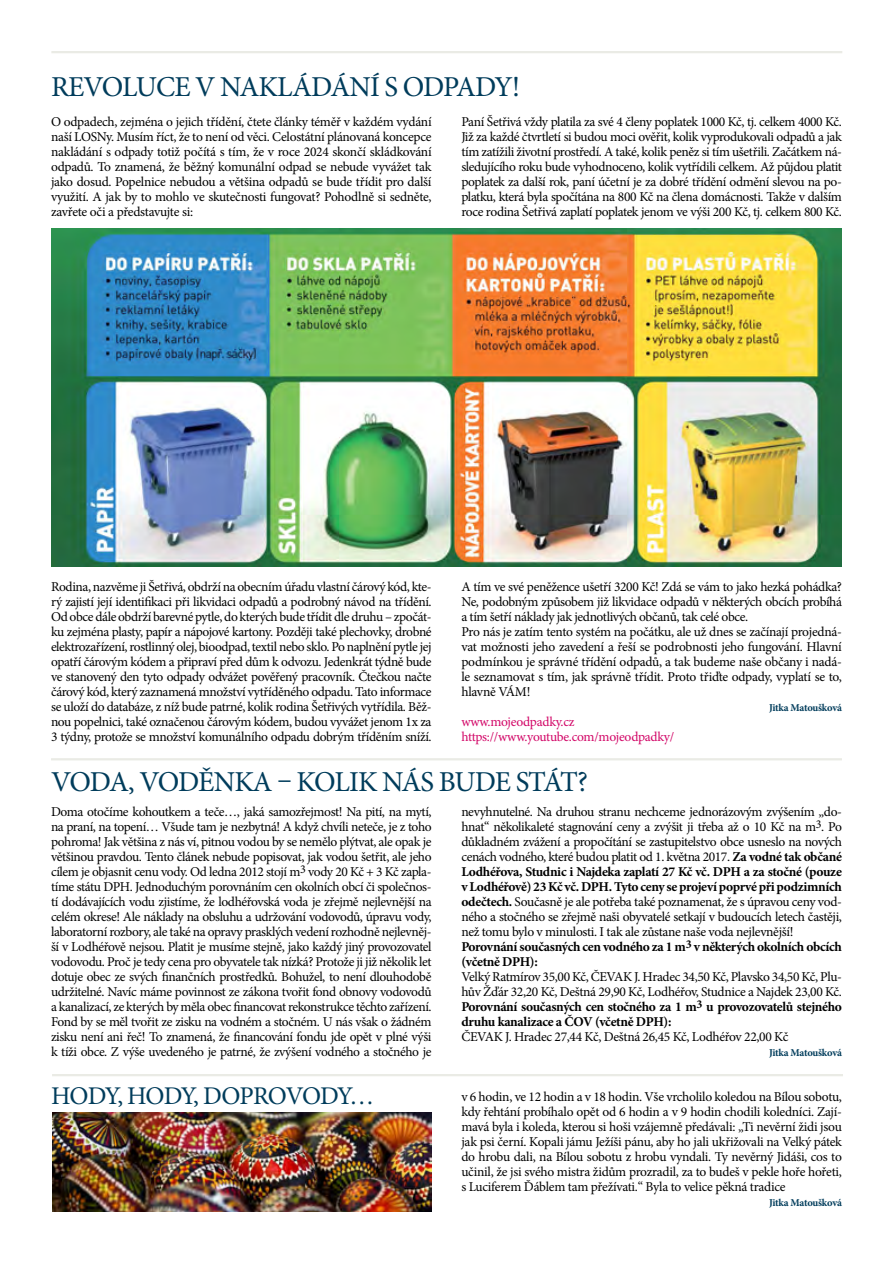
<style>
.page{position:relative;width:893px;height:1263px;background:#fff}
.page>*{position:absolute;margin:0;border:0;box-sizing:border-box;transform-origin:0 0}
.t1{font:28.8px "Minion Pro";letter-spacing:-.04em;color:#003c5b}
.t2{font:25.5px "Minion Pro";letter-spacing:-.04em;color:#003c5b}
.t3{font:13.5px/15px "Minion Pro";letter-spacing:-.03em;color:#000;text-align:justify}
.t4{font:13.5px/15px "Minion Pro";letter-spacing:-.02em;color:#d20667}
.t5{font:700 10.5px "Minion Pro";letter-spacing:-.025em;color:#003c5b}
.s1{font-weight:700}
</style>
<div class="page">
<hr style="left:51px;top:51px;width:791px;height:2px;background:#eaebe5">
<img style="left:51px;top:228px;width:791px;height:339px">
<hr style="left:51px;top:758px;width:791px;height:2px;background:#eaebe5">
<hr style="left:52px;top:1074px;width:791px;height:2px;background:#eaebe5">
<img style="left:52px;top:1112px;width:380px;height:100px">
<h1 class="t1" style="left:51px;top:68px;width:470px">REVOLUCE V NAKLÁDÁNÍ S ODPADY!</h1>
<p class="t3" style="left:51px;top:114px;width:382px">O odpadech, zejména o jejich třídění, čtete články téměř v každém vydání naší LOSNy. Musím říct, že to není od věci. Celostátní plánovaná koncepce nakládání s odpady totiž počítá s tím, že v roce 2024 skončí skládkování odpadů. To znamená, že běžný komunální odpad se nebude vyvážet tak jako dosud. Popelnice nebudou a většina odpadů se bude třídit pro další využití. A jak by to mohlo ve skutečnosti fungovat? Pohodlně si sedněte, zavřete oči a představujte si:</p>
<p class="t3" style="left:461px;top:114px;width:382px">Paní Šetřivá vždy platila za své 4 členy poplatek 1000 Kč, tj. celkem 4000 Kč.<br>Již za každé čtvrtletí si budou moci ověřit, kolik vyprodukovali odpadů a jak tím zatížili životní prostředí. A také, kolik peněz si tím ušetřili. Začátkem ná&shy;sledujícího roku bude vyhodnoceno, kolik vytřídili celkem. Až půjdou platit poplatek za další rok, paní účetní je za dobré třídění odmění slevou na po&shy;platku, která byla spočítána na 800 Kč na člena domácnosti. Takže v dalším roce rodina Šetřivá zaplatí poplatek jenom ve výši 200 Kč, tj. celkem 800 Kč.</p>
<p class="t3" style="left:51px;top:579px;width:382px">Rodina, nazvěme ji Šetřivá, obdrží na obecním úřadu vlastní čárový kód, kte&shy;rý zajistí její identifikaci při likvidaci odpadů a podrobný návod na třídění.<br>Od obce dále obdrží barevné pytle, do kterých bude třídit dle druhu – zpočát&shy;ku zejména plasty, papír a nápojové kartony. Později také plechovky, drobné elektrozařízení, rostlinný olej, bioodpad, textil nebo sklo. Po naplnění pytle jej opatří čárovým kódem a připraví před dům k odvozu. Jedenkrát týdně bude ve stanovený den tyto odpady odvážet pověřený pracovník. Čtečkou načte čárový kód, který zaznamená množství vytříděného odpadu. Tato informace se uloží do databáze, z níž bude patrné, kolik rodina Šetřivých vytřídila. Běž&shy;nou popelnici, také označenou čárovým kódem, budou vyvážet jenom 1x za 3 týdny, protože se množství komunálního odpadu dobrým tříděním sníží.</p>
<p class="t3" style="left:461px;top:579px;width:382px;text-align:left">A tím ve své peněžence ušetří 3200 Kč! Zdá se vám to jako hezká pohádka?<br>Ne, podobným způsobem již likvidace odpadů v některých obcích probíhá a tím šetří náklady jak jednotlivých občanů, tak celé obce.<br>Pro nás je zatím tento systém na počátku, ale už dnes se začínají projedná&shy;vat možnosti jeho zavedení a řeší se podrobnosti jeho fungování. Hlavní podmínkou je správné třídění odpadů, a tak budeme naše občany i nadá&shy;le seznamovat s tím, jak správně třídit. Proto třiďte odpady, vyplatí se to, hlavně VÁM!</p>
<p class="t5" style="left:769px;top:700px;width:74px">Jitka Matoušková</p>
<p class="t4" style="left:461px;top:714px;width:214px">www.mojeodpadky.cz https://www.youtube.com/mojeodpadky/</p>
<h1 class="t1" style="left:51px;top:762px;width:538px">VODA, VODĚNKA – KOLIK NÁS BUDE STÁT?</h1>
<p class="t3" style="left:51px;top:804px;width:382px">Doma otočíme kohoutkem a teče…, jaká samozřejmost! Na pití, na mytí, na praní, na topení… Všude tam je nezbytná! A když chvíli neteče, je z toho pohroma! Jak většina z nás ví, pitnou vodou by se nemělo plýtvat, ale opak je většinou pravdou. Tento článek nebude popisovat, jak vodou šetřit, ale jeho cílem je objasnit cenu vody. Od ledna 2012 stojí m<sup>3</sup> vody 20 Kč + 3 Kč zapla&shy;tíme státu DPH. Jednoduchým porovnáním cen okolních obcí či společnos&shy;tí dodávajících vodu zjistíme, že lodhéřovská voda je zřejmě nejlevnější na celém okrese! Ale náklady na obsluhu a udržování vodovodů, úpravu vody, laboratorní rozbory, ale také na opravy prasklých vedení rozhodně nejlevněj&shy;ší v Lodhéřově nejsou. Platit je musíme stejně, jako každý jiný provozovatel vodovodu. Proč je tedy cena pro obyvatele tak nízká? Protože ji již několik let dotuje obec ze svých finančních prostředků. Bohužel, to není dlouhodobě udržitelné. Navíc máme povinnost ze zákona tvořit fond obnovy vodovodů a kanalizací, ze kterých by měla obec financovat rekonstrukce těchto zařízení.<br>Fond by se měl tvořit ze zisku na vodném a stočném. U nás však o žádném zisku není ani řeč! To znamená, že financování fondu jde opět v plné výši k tíži obce. Z výše uvedeného je patrné, že zvýšení vodného a stočného je</p>
<p class="t3" style="left:461px;top:804px;width:382px;text-align:left">nevyhnutelné. Na druhou stranu nechceme jednorázovým zvýšením „do&shy;hnat“ několikaleté stagnování ceny a zvýšit ji třeba až o 10 Kč na m<sup>3</sup>. Po důkladném zvážení a propočítání se zastupitelstvo obce usneslo na nových cenách vodného, které budou platit od 1. května 2017. <span class="s1">Za vodné tak občané Lodhéřova, Studnic i Najdeka zaplatí 27 Kč vč. DPH a za stočné (pouze v Lodhéřově) 23 Kč vč. DPH. Tyto ceny se projeví poprvé při podzimních odečtech.</span> Současně je ale potřeba také poznamenat, že s úpravou ceny vod&shy;ného a stočného se zřejmě naši obyvatelé setkají v budoucích letech častěji, než tomu bylo v minulosti. I tak ale zůstane naše voda nejlevnější!<br><span class="s1">Porovnání současných cen vodného za 1 m</span><sup>3</sup> <span class="s1">v některých okolních obcích (včetně DPH):</span></p>
<p class="t3" style="left:461px;top:969px;width:382px">Velký Ratmírov 35,00 Kč, ČEVAK J. Hradec 34,50 Kč, Plavsko 34,50 Kč, Plu&shy;hův Žďár 32,20 Kč, Deštná 29,90 Kč, Lodhéřov, Studnice a Najdek 23,00 Kč.<br><span class="s1">Porovnání současných cen stočného za 1 m</span><sup>3</sup> <span class="s1">u provozovatelů stejného druhu kanalizace a ČOV (včetně DPH):</span></p>
<p class="t3" style="left:461px;top:1029px;width:328px">ČEVAK J. Hradec 27,44 Kč, Deštná 26,45 Kč, Lodhéřov 22,00 Kč</p>
<p class="t5" style="left:769px;top:1045px;width:74px">Jitka Matoušková</p>
<p class="t3" style="left:461px;top:1089px;width:382px">v 6 hodin, ve 12 hodin a v 18 hodin. Vše vrcholilo koledou na Bílou sobotu, kdy řehtání probíhalo opět od 6 hodin a v 9 hodin chodili koledníci. Zají&shy;mavá byla i koleda, kterou si hoši vzájemně předávali: „Ti nevěrní židi jsou jak psi černí. Kopali jámu Ježíši pánu, aby ho jali ukřižovali na Velký pátek do hrobu dali, na Bílou sobotu z hrobu vyndali. Ty nevěrný Jidáši, cos to učinil, že jsi svého mistra židům prozradil, za to budeš v pekle hoře hořeti, s Luciferem Ďáblem tam přežívati.“ Byla to velice pěkná tradice</p>
<p class="t5" style="left:769px;top:1195px;width:74px">Jitka Matoušková</p>
<h2 class="t2" style="left:51px;top:1079px;width:325px">HODY, HODY, DOPROVODY…</h2>
</div>
